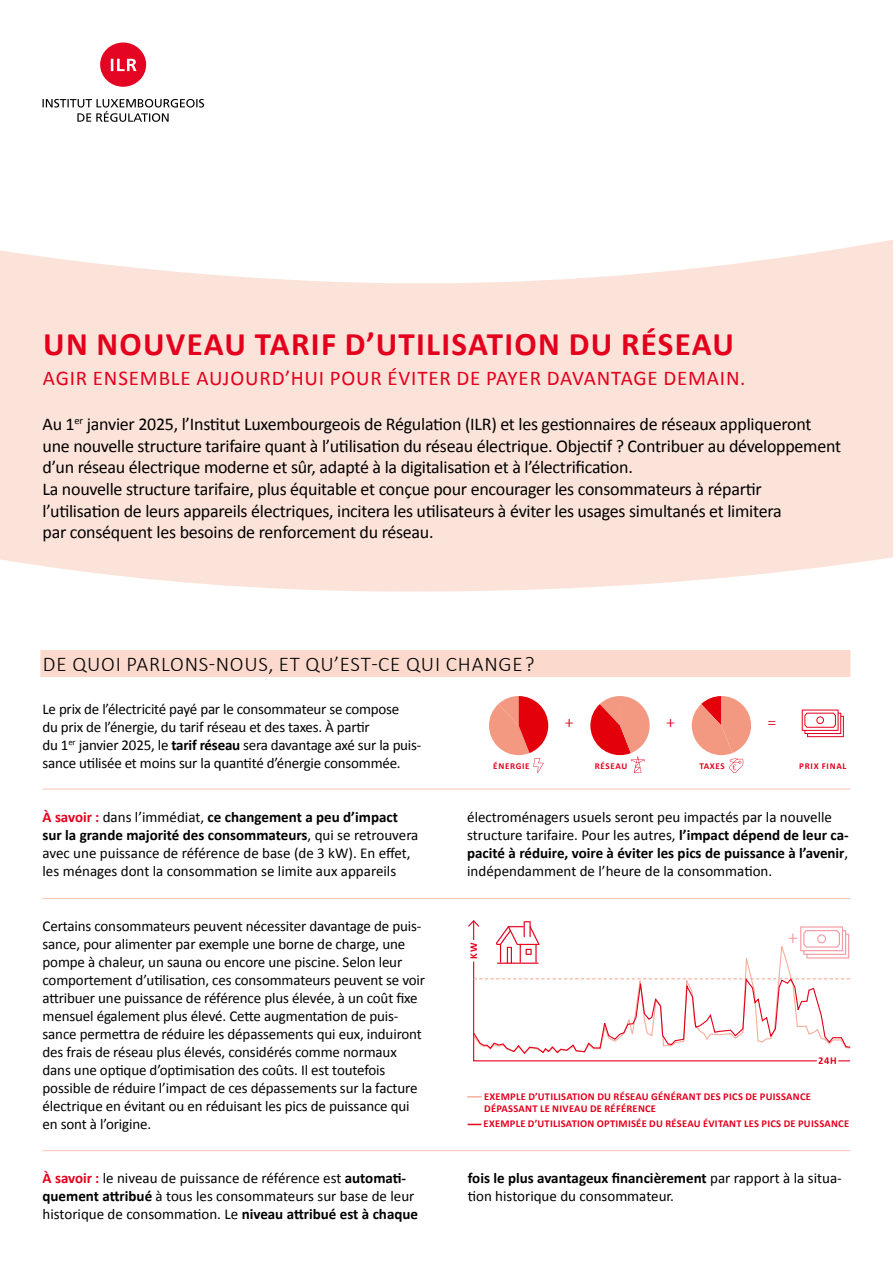
<style>
.page{position:relative;width:893px;height:1263px;background:#fff}
.page>*{position:absolute;margin:0;border:0;box-sizing:border-box;transform-origin:0 0}
.t1{font:700 33px "Calibri";letter-spacing:.04em;color:#e3001d}
.t2{font:21px "Calibri";letter-spacing:.04em;color:#e3001d}
.t3{font:300 21px "Calibri";letter-spacing:.04em;color:#000}
.t4{font:300 21px "Calibri";color:#e3001d}
.t5{font:18px/21.6px "Calibri";letter-spacing:-.015em;color:#000}
.t6{font:300 18px "Calibri";color:#e3001d}
.t7{font:15px/18px "Calibri";letter-spacing:-.01em;color:#000}
.t8{font:700 10.5px/12.6px "Calibri";letter-spacing:.025em;color:#e3001d}
.t9{font:700 9px "Calibri";letter-spacing:.075em;color:#e3001d}
.s1{font-weight:700}
.s2{font-weight:700;color:#e3001d}
</style>
<div class="page">
<div style="left:40px;top:650px;width:810px;height:27px;background:#fbd9cd"></div>
<svg style="left:0;top:240px;width:893px;height:352px;background:#fce6de"></svg>
<svg style="left:100px;top:43px;width:46px;height:44px"></svg>
<svg style="left:43px;top:99px;width:161px;height:23px"></svg>
<svg style="left:489px;top:696px;width:59px;height:77px"></svg>
<svg style="left:590px;top:696px;width:60px;height:77px"></svg>
<svg style="left:692px;top:696px;width:59px;height:77px"></svg>
<svg style="left:802px;top:709px;width:42px;height:28px"></svg>
<hr style="left:43px;top:789px;width:807px;height:1px;background:#f9c5b4">
<hr style="left:43px;top:898px;width:807px;height:1px;background:#f9c5b4">
<hr style="left:43px;top:1150px;width:807px;height:1px;background:#f9c5b4">
<svg style="left:473px;top:1055px;width:377px;height:7px"></svg>
<div style="left:817px;top:1055px;width:21px;height:10px;background:#fff"></div>
<svg style="left:468px;top:920px;width:383px;height:135px"></svg>
<svg style="left:467px;top:1096px;width:15px;height:1px"></svg>
<svg style="left:468px;top:1124px;width:13px;height:1px"></svg>
<h1 class="t1" style="left:43px;top:321px;width:692px">UN NOUVEAU TARIF D’UTILISATION DU RÉSEAU</h1>
<h2 class="t2" style="left:43px;top:363px;width:704px">AGIR ENSEMBLE AUJOURD’HUI POUR ÉVITER DE PAYER DAVANTAGE DEMAIN.</h2>
<p class="t5" style="left:43px;top:413px;width:800px">Au 1<sup>er</sup> janvier 2025, l’Institut Luxembourgeois de Régulation (ILR) et les gestionnaires de réseaux appliqueront une nouvelle structure tarifaire quant à l’utilisation du réseau électrique. Objectif ? Contribuer au développement d’un réseau électrique moderne et sûr, adapté à la digitalisation et à l’électrification.<br>La nouvelle structure tarifaire, plus équitable et conçue pour encourager les consommateurs à répartir l’utilisation de leurs appareils électriques, incitera les utilisateurs à éviter les usages simultanés et limitera<br>par conséquent les besoins de renforcement du réseau.</p>
<h2 class="t3" style="left:43px;top:651px;width:493px">DE QUOI PARLONS-NOUS, ET QU’EST-CE QUI CHANGE ?</h2>
<p class="t7" style="left:43px;top:699px;width:380px">Le prix de l’électricité payé par le consommateur se compose<br>du prix de l’énergie, du tarif réseau et des taxes. À partir<br>du 1<sup>er</sup> janvier 2025, le <span class="s1">tarif réseau</span> sera davantage axé sur la puis&shy;sance utilisée et moins sur la quantité d’énergie consommée.</p>
<p class="t6" style="left:565px;top:711px;width:10px">+</p>
<p class="t6" style="left:666px;top:711px;width:10px">+</p>
<p class="t6" style="left:768px;top:711px;width:10px">=</p>
<p class="t9" style="left:493px;top:759px;width:38px">ÉNERGIE</p>
<p class="t9" style="left:595px;top:759px;width:34px">RÉSEAU</p>
<p class="t9" style="left:699px;top:759px;width:27px">TAXES</p>
<p class="t9" style="left:799px;top:759px;width:49px">PRIX FINAL</p>
<p class="t7" style="left:43px;top:807px;width:377px"><span class="s2">À savoir :</span> dans l’immédiat, <span class="s1">ce changement a peu d’impact sur la grande majorité des consommateurs</span>, qui se retrouvera avec une puissance de référence de base (de 3 kW). En effet, les ménages dont la consommation se limite aux appareils</p>
<p class="t7" style="left:467px;top:807px;width:383px">électroménagers usuels seront peu impactés par la nouvelle structure tarifaire. Pour les autres, <span class="s1">l’impact dépend de leur ca&shy;pacité à réduire, voire à éviter les pics de puissance à l’avenir</span>, indépendamment de l’heure de la consommation.</p>
<p class="t7" style="left:43px;top:917px;width:384px">Certains consommateurs peuvent nécessiter davantage de puis&shy;sance, pour alimenter par exemple une borne de charge, une pompe à chaleur, un sauna ou encore une piscine. Selon leur comportement d’utilisation, ces consommateurs peuvent se voir attribuer une puissance de référence plus élevée, à un coût fixe mensuel également plus élevé. Cette augmentation de puis&shy;sance permettra de réduire les dépassements qui eux, induiront des frais de réseau plus élevés, considérés comme normaux dans une optique d’optimisation des coûts. Il est toutefois possible de réduire l’impact de ces dépassements sur la facture électrique en évitant ou en réduisant les pics de puissance qui en sont à l’origine.</p>
<p class="t7" style="left:43px;top:1168px;width:377px"><span class="s2">À savoir :</span> le niveau de puissance de référence est <span class="s1">automati&shy;quement attribué</span> à tous les consommateurs sur base de leur historique de consommation. Le <span class="s1">niveau attribué est à chaque</span></p>
<p class="t7" style="left:468px;top:1168px;width:376px"><span class="s1">fois le plus avantageux financièrement</span> par rapport à la situa&shy;tion historique du consommateur.</p>
<h2 class="t4" style="left:787px;top:924px;width:12px">+</h2>
<p class="t8" style="left:467px;top:959px;width:17px;rotate:-90deg">KW</p>
<p class="t8" style="left:818px;top:1054px;width:20px">24H</p>
<p class="t8" style="left:484px;top:1090px;width:328px">EXEMPLE D’UTILISATION DU RÉSEAU GÉNÉRANT DES PICS DE PUISSANCE<br>DÉPASSANT LE NIVEAU DE RÉFÉRENCE</p>
<p class="t8" style="left:484px;top:1117px;width:367px">EXEMPLE D’UTILISATION OPTIMISÉE DU RÉSEAU ÉVITANT LES PICS DE PUISSANCE</p>
</div>
